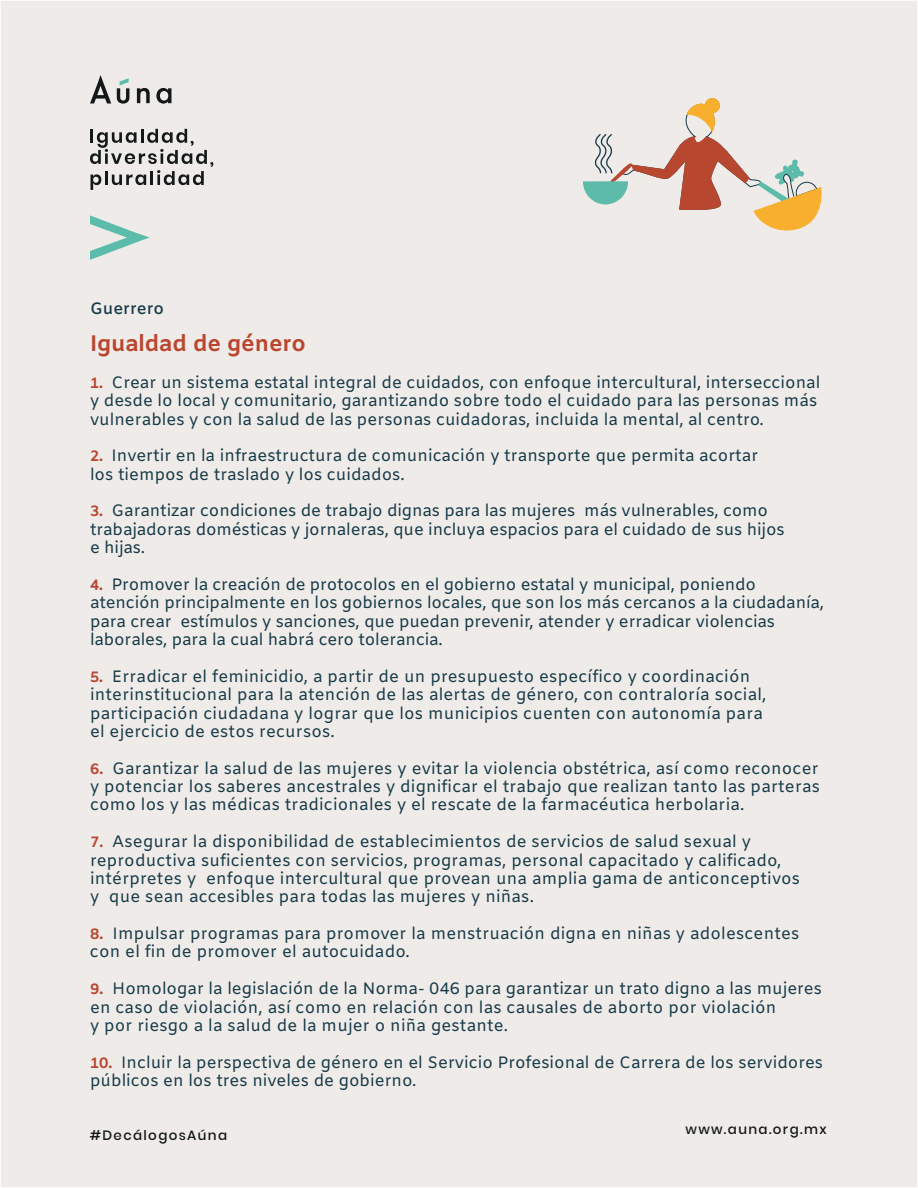
<style>
.page{position:relative;width:918px;height:1188px;background:#efebe8}
.page>*{position:absolute;margin:0;border:0;box-sizing:border-box;transform-origin:0 0}
.t1{font:700 22.5px "Amiko";color:#bb462f}
.t2{font:16.5px/18.4px "Amiko";color:#173a48}
.t3{font:600 16.5px "Amiko";color:#173a48}
.t4{font:500 13.5px "Poppins";letter-spacing:.1em;color:#131819}
.s1{font-weight:700;font-size:15px;color:#b9462f}
</style>
<div class="page">
<svg style="left:90px;top:129px;width:123px;height:61px"></svg>
<svg style="left:90px;top:215px;width:60px;height:45px"></svg>
<svg style="left:137px;top:88px;width:13px;height:15px"></svg>
<svg style="left:156px;top:88px;width:15px;height:16px"></svg>
<svg style="left:90px;top:75px;width:21px;height:29px"></svg>
<svg style="left:117px;top:78px;width:12px;height:26px"></svg>
<svg style="left:583px;top:98px;width:239px;height:133px"></svg>
<p class="t3" style="left:90px;top:299px;width:75px">Guerrero</p>
<h1 class="t1" style="left:90px;top:330px;width:217px">Igualdad de género</h1>
<p class="t2" style="left:90px;top:374px;width:732px"><span class="s1">1.</span> Crear un sistema estatal integral de cuidados, con enfoque intercultural, interseccional y desde lo local y comunitario, garantizando sobre todo el cuidado para las personas más vulnerables y con la salud de las personas cuidadoras, incluida la mental, al centro.</p>
<p class="t2" style="left:90px;top:448px;width:670px"><span class="s1">2.</span> Invertir en la infraestructura de comunicación y transporte que permita acortar los tiempos de traslado y los cuidados.</p>
<p class="t2" style="left:90px;top:503px;width:696px"><span class="s1">3.</span> Garantizar condiciones de trabajo dignas para las mujeres más vulnerables, como trabajadoras domésticas y jornaleras, que incluya espacios para el cuidado de sus hijos e hijas.</p>
<p class="t2" style="left:90px;top:576px;width:736px"><span class="s1">4.</span> Promover la creación de protocolos en el gobierno estatal y municipal, poniendo atención principalmente en los gobiernos locales, que son los más cercanos a la ciudadanía, para crear estímulos y sanciones, que puedan prevenir, atender y erradicar violencias laborales, para la cual habrá cero tolerancia.</p>
<p class="t2" style="left:90px;top:668px;width:678px"><span class="s1">5.</span> Erradicar el feminicidio, a partir de un presupuesto específico y coordinación interinstitucional para la atención de las alertas de género, con contraloría social, participación ciudadana y lograr que los municipios cuenten con autonomía para el ejercicio de estos recursos.</p>
<p class="t2" style="left:90px;top:760px;width:732px;text-align:justify"><span class="s1">6.</span> Garantizar la salud de las mujeres y evitar la violencia obstétrica, así como reconocer y potenciar los saberes ancestrales y dignificar el trabajo que realizan tanto las parteras como los y las médicas tradicionales y el rescate de la farmacéutica herbolaria.</p>
<p class="t2" style="left:90px;top:834px;width:712px"><span class="s1">7.</span> Asegurar la disponibilidad de establecimientos de servicios de salud sexual y reproductiva suficientes con servicios, programas, personal capacitado y calificado, intérpretes y enfoque intercultural que provean una amplia gama de anticonceptivos y que sean accesibles para todas las mujeres y niñas.</p>
<p class="t2" style="left:90px;top:926px;width:711px"><span class="s1">8.</span> Impulsar programas para promover la menstruación digna en niñas y adolescentes con el fin de promover el autocuidado.</p>
<p class="t2" style="left:90px;top:981px;width:734px"><span class="s1">9.</span> Homologar la legislación de la Norma- 046 para garantizar un trato digno a las mujeres en caso de violación, así como en relación con las causales de aborto por violación<br>y por riesgo a la salud de la mujer o niña gestante.</p>
<p class="t2" style="left:90px;top:1054px;width:735px"><span class="s1">10.</span> Incluir la perspectiva de género en el Servicio Profesional de Carrera de los servidores públicos en los tres niveles de gobierno.</p>
<p class="t4" style="left:90px;top:1127px;width:139px">#DecálogosAúna</p>
<p class="t4" style="left:686px;top:1122px;width:143px">www.auna.org.mx</p>
</div>
